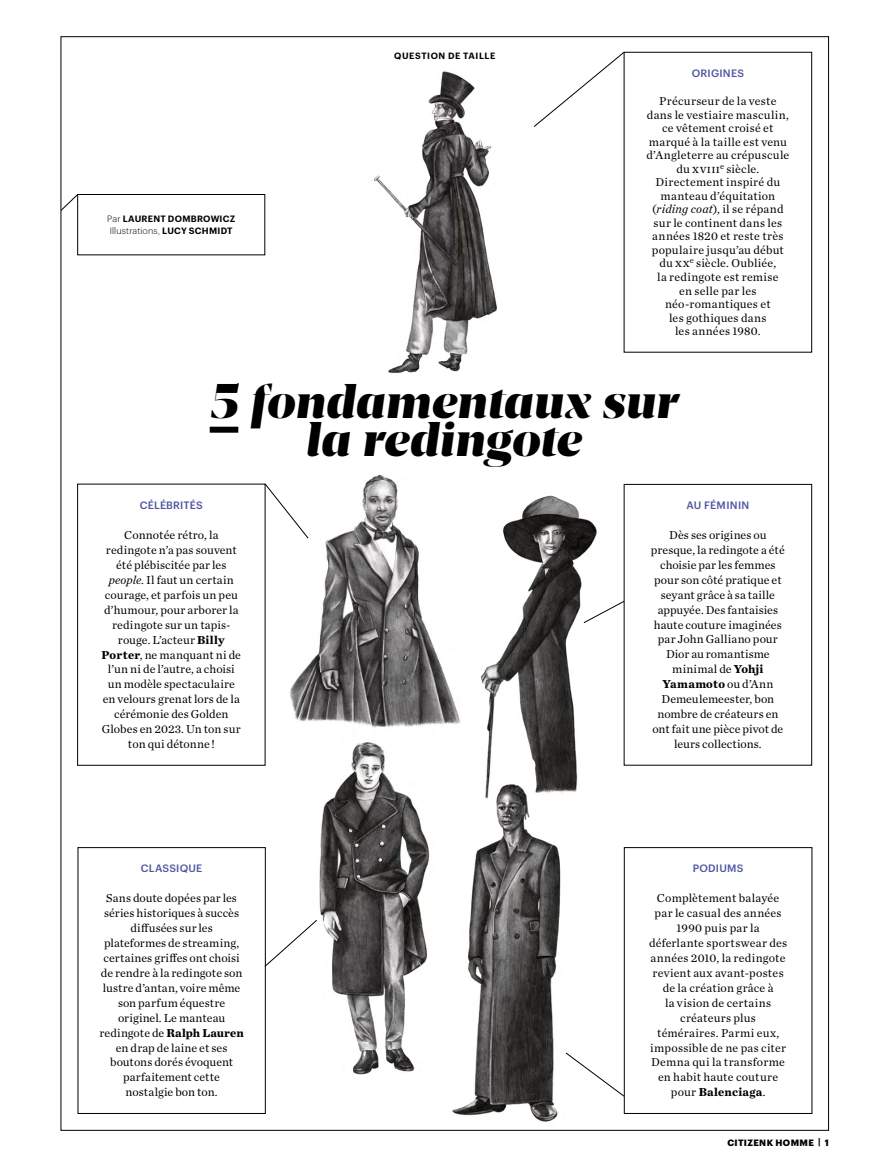
<style>
.page{position:relative;width:881px;height:1170px;background:#fff}
.page>*{position:absolute;margin:0;border:0;box-sizing:border-box;transform-origin:0 0}
.t1{font:italic 47.25px/38.1px "Breve Display";letter-spacing:.005em;color:#000;text-align:center}
.Texte_justifié_-_8pt{font:12px/14.9px "Chronicle Text G1";letter-spacing:.01em;color:#000;text-align:center}
.Texte_justifié_-_8pt-2{font:500 10.5px "Graphik";letter-spacing:.02em;color:#4e55a1}
.t2{font:300 9px "Graphik";letter-spacing:.015em;color:#000}
.t3{font:600 9px "Graphik";letter-spacing:.025em;color:#000}
.t4{font:700 9px "Graphik";letter-spacing:.045em;color:#000}
.t5{font:600 8.85px "Graphik";letter-spacing:.065em;color:#000}
.s1{font-weight:300}
.s2{font-weight:600}
.s3{font-style:italic}
.s4{font-weight:700}
</style>
<div class="page">
<img style="left:489px;top:483px;width:192px;height:283px">
<img style="left:374px;top:71px;width:123px;height:302px">
<img style="left:252px;top:474px;width:237px;height:292px">
<img style="left:305px;top:683px;width:203px;height:392px">
<img style="left:444px;top:727px;width:207px;height:404px">
<div style="left:78px;top:484px;width:187px;height:281px;background:#fff"></div>
<div style="left:77px;top:484px;width:188px;height:281px;border:1px solid #000"></div>
<div style="left:624px;top:847px;width:187px;height:266px;border:1px solid #000"></div>
<svg style="left:583px;top:601px;width:40px;height:22px"></svg>
<svg style="left:265px;top:483px;width:43px;height:55px"></svg>
<svg style="left:264px;top:919px;width:53px;height:47px"></svg>
<svg style="left:565px;top:1052px;width:59px;height:44px"></svg>
<div style="left:77px;top:194px;width:188px;height:61px;border:1px solid #000"></div>
<svg style="left:63px;top:194px;width:15px;height:17px"></svg>
<div style="left:210px;top:426px;width:28px;height:6px;background:#000"></div>
<svg style="left:534px;top:52px;width:90px;height:75px"></svg>
<p class="t3" style="left:107px;top:212px;width:129px"><span class="s1">Par</span> LAURENT DOMBROWICZ</p>
<p class="t2" style="left:110px;top:224px;width:124px">Illustrations, <span class="s2">LUCY SCHMIDT</span></p>
<p class="t5" style="left:394px;top:48px;width:103px">QUESTION DE TAILLE</p>
<p class="Texte_justifié_-_8pt-2" style="left:691px;top:65px;width:54px">ORIGINES</p>
<p class="Texte_justifié_-_8pt" style="left:646px;top:94px;width:144px;line-height:13.5px">Précurseur de la veste dans le vestiaire masculin, ce vêtement croisé et marqué à la taille est venu d’Angleterre au crépuscule du xviii<sup>e</sup> siècle.<br>Directement inspiré du manteau d’équitation (<span class="s3">riding coat</span>), il se répand sur le continent dans les années 1820 et reste très populaire jusqu’au début du xx<sup>e</sup> siècle. Oubliée,<br>la redingote est remise<br>en selle par les néo-romantiques et<br>les gothiques dans<br>les années 1980.</p>
<p class="t1" style="left:210px;top:383px;width:469px">5 fondamentaux sur la redingote</p>
<p class="Texte_justifié_-_8pt-2" style="left:140px;top:497px;width:64px">CÉLÉBRITÉS</p>
<p class="Texte_justifié_-_8pt" style="left:102px;top:527px;width:141px">Connotée rétro, la redingote n’a pas souvent été plébiscitée par les <span class="s3">people</span>. Il faut un certain courage, et parfois un peu d’humour, pour arborer la redingote sur un tapis&shy;rouge. L’acteur <span class="s4">Billy<br>Porter</span>, ne manquant ni de l’un ni de l’autre, a choisi un modèle spectaculaire en velours grenat lors de la cérémonie des Golden<br>Globes en 2023. Un ton sur ton qui détonne !</p>
<p class="Texte_justifié_-_8pt-2" style="left:141px;top:860px;width:63px">CLASSIQUE</p>
<p class="Texte_justifié_-_8pt" style="left:99px;top:890px;width:146px">Sans doute dopées par les séries historiques à succès diffusées sur les plateformes de streaming, certaines griffes ont choisi de rendre à la redingote son lustre d’antan, voire même son parfum équestre originel. Le manteau redingote de <span class="s4">Ralph Lauren </span>en drap de laine et ses boutons dorés évoquent parfaitement cette nostalgie bon ton.</p>
<p class="Texte_justifié_-_8pt-2" style="left:686px;top:497px;width:65px">AU FÉMININ</p>
<p class="Texte_justifié_-_8pt" style="left:650px;top:526px;width:135px">Dès ses origines ou presque, la redingote a été choisie par les femmes pour son côté pratique et seyant grâce à sa taille appuyée. Des fantaisies haute couture imaginées par John Galliano pour<br>Dior au romantisme minimal de <span class="s4">Yohji<br>Yamamoto</span> ou d’Ann<br>Demeulemeester, bon nombre de créateurs en ont fait une pièce pivot de leurs collections.</p>
<p class="Texte_justifié_-_8pt-2" style="left:692px;top:860px;width:52px">PODIUMS</p>
<p class="Texte_justifié_-_8pt" style="left:648px;top:889px;width:140px">Complètement balayée par le casual des années<br>1990 puis par la déferlante sportswear des années 2010, la redingote revient aux avant-postes de la création grâce à<br>la vision de certains créateurs plus téméraires. Parmi eux, impossible de ne pas citer<br>Demna qui la transforme en habit haute couture pour <span class="s4">Balenciaga</span>.</p>
<p class="t4" style="left:727px;top:1135px;width:103px">CITIZENK HOMME | 1</p>
</div>
